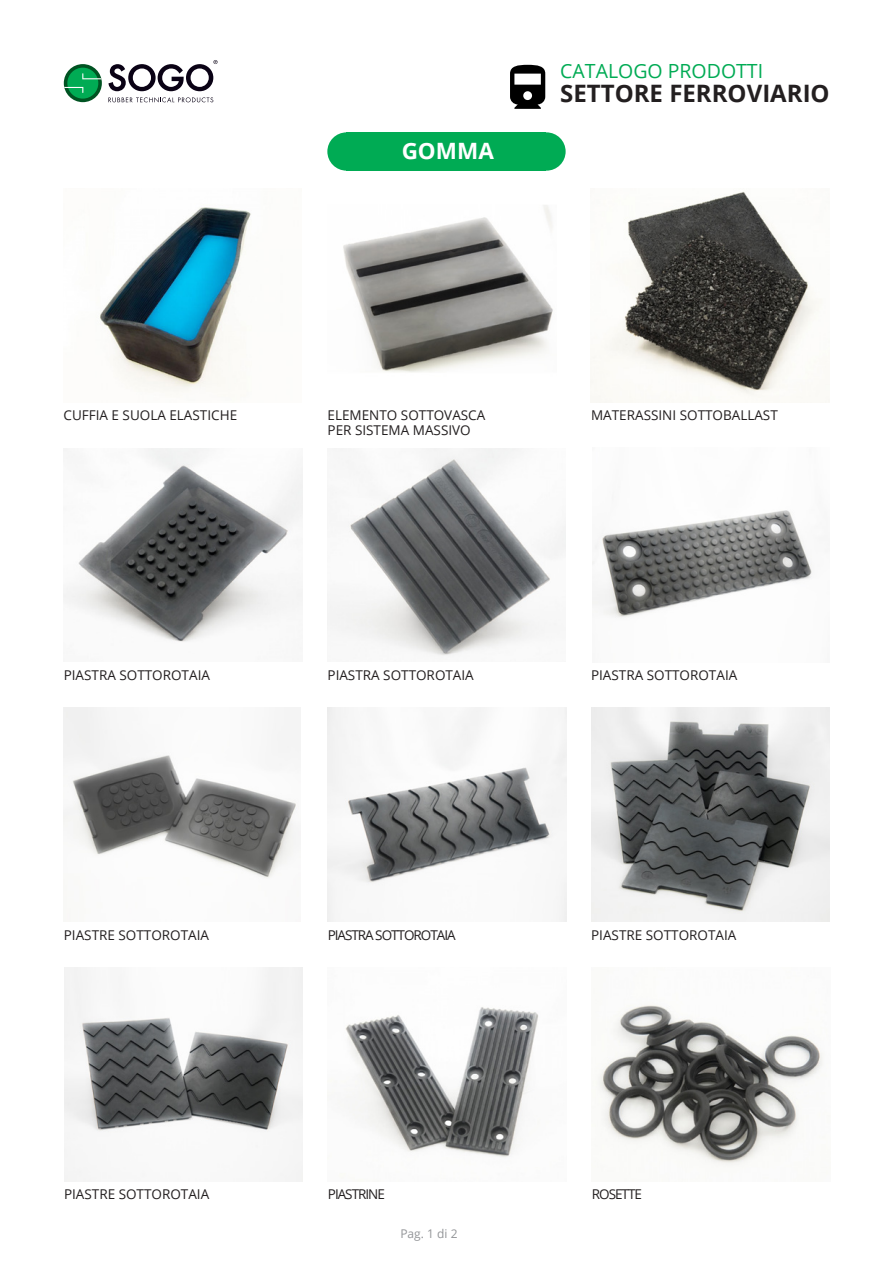
<style>
.page{position:relative;width:893px;height:1263px;background:#fff}
.page>*{position:absolute;margin:0;border:0;box-sizing:border-box;transform-origin:0 0}
.t1{font:700 24px "Open Sans";color:#231f20}
.t2{font:700 22.5px "Open Sans";color:#fff}
.t3{font:19.5px "Open Sans";color:#00ab54}
.t4{font:13.5px/15px "Open Sans";color:#231f20}
.t5{font:13.5px "Open Sans";letter-spacing:-.075em;color:#231f20}
.t6{font:12px "Open Sans";color:#939598}
</style>
<div class="page">
<div style="left:346px;top:132px;width:200px;height:39px;background:#00ab54"></div>
<div style="left:527px;top:132px;width:39px;height:39px;background:#00ab54;border-radius:50%"></div>
<div style="left:327px;top:132px;width:39px;height:39px;background:#00ab54;border-radius:50%"></div>
<img style="left:328px;top:708px;width:238px;height:213px">
<img style="left:591px;top:708px;width:238px;height:213px">
<img style="left:64px;top:708px;width:236px;height:171px">
<svg style="left:108px;top:97px;width:105px;height:5px"></svg>
<svg style="left:108px;top:60px;width:110px;height:31px"></svg>
<svg style="left:64px;top:64px;width:38px;height:38px"></svg>
<img style="left:100px;top:207px;width:151px;height:185px">
<img style="left:343px;top:205px;width:210px;height:168px">
<img style="left:591px;top:191px;width:238px;height:211px">
<img style="left:328px;top:448px;width:238px;height:208px">
<img style="left:593px;top:510px;width:219px;height:108px">
<img style="left:64px;top:448px;width:238px;height:194px">
<img style="left:345px;top:1007px;width:193px;height:150px">
<img style="left:596px;top:1005px;width:227px;height:160px">
<img style="left:64px;top:967px;width:238px;height:214px">
<svg style="left:510px;top:65px;width:35px;height:44px"></svg>
<h2 class="t2" style="left:402px;top:135px;width:94px">GOMMA</h2>
<h3 class="t3" style="left:560px;top:58px;width:204px">CATALOGO PRODOTTI</h3>
<h1 class="t1" style="left:560px;top:76px;width:271px">SETTORE FERROVIARIO</h1>
<p class="t4" style="left:64px;top:408px;width:175px">CUFFIA E SUOLA ELASTICHE</p>
<p class="t4" style="left:328px;top:408px;width:159px">ELEMENTO SOTTOVASCA<br>PER SISTEMA MASSIVO</p>
<p class="t4" style="left:591px;top:408px;width:188px">MATERASSINI SOTTOBALLAST</p>
<p class="t4" style="left:64px;top:667px;width:148px">PIASTRA SOTTOROTAIA</p>
<p class="t4" style="left:328px;top:667px;width:148px">PIASTRA SOTTOROTAIA</p>
<p class="t4" style="left:591px;top:667px;width:148px">PIASTRA SOTTOROTAIA</p>
<p class="t4" style="left:64px;top:927px;width:147px">PIASTRE SOTTOROTAIA</p>
<p class="t5" style="left:328px;top:925px;width:130px">PIASTRA SOTTOROTAIA</p>
<p class="t4" style="left:591px;top:927px;width:147px">PIASTRE SOTTOROTAIA</p>
<p class="t4" style="left:64px;top:1186px;width:147px">PIASTRE SOTTOROTAIA</p>
<p class="t5" style="left:328px;top:1185px;width:59px">PIASTRINE</p>
<p class="t5" style="left:592px;top:1185px;width:52px">ROSETTE</p>
<p class="t6" style="left:400px;top:1225px;width:59px">Pag. 1 di 2</p>
</div>
